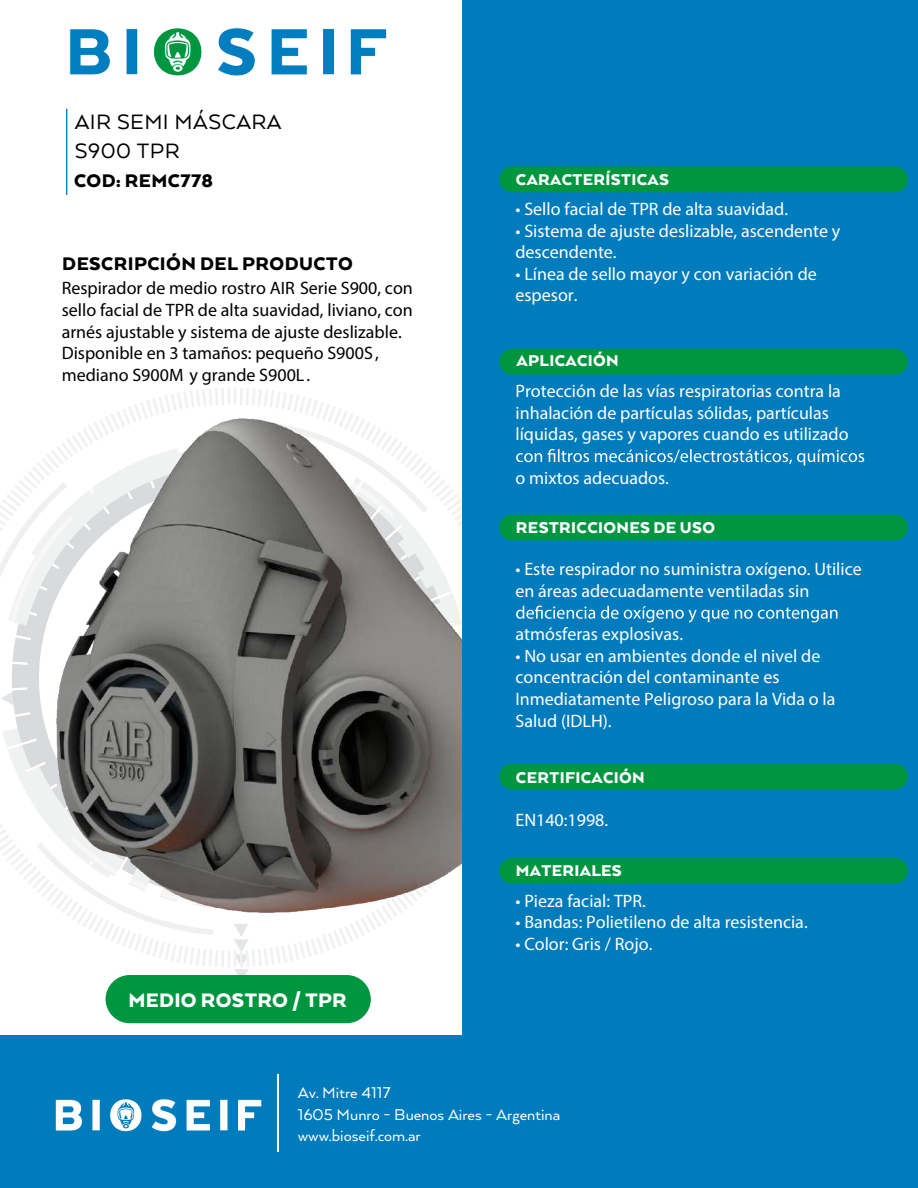
<style>
.page{position:relative;width:918px;height:1188px;background:#fff}
.page>*{position:absolute;margin:0;border:0;box-sizing:border-box;transform-origin:0 0}
.t1{font:24px/28.8px "Arquitecta";letter-spacing:.02em;color:#000}
.t2{font:900 22.5px "Arquitecta";letter-spacing:.015em;color:#fff}
.t3{font:900 21px "Arquitecta";letter-spacing:.02em;color:#000}
.t4{font:18px/21.6px "Myriad Pro";color:#fff}
.t5{font:18px/21.6px "Myriad Pro";color:#000}
.t6{font:900 18px "Arquitecta";letter-spacing:.02em;color:#fff}
.t7{font:18px/21.6px "Arquitecta";color:#fff}
.s1{font-weight:600}
</style>
<div class="page">
<div style="left:462px;top:0;width:456px;height:1188px;background:#007bbc"></div>
<div style="left:499px;top:167px;width:409px;height:25px;background:#009640;border-radius:13px"></div>
<div style="left:499px;top:349px;width:409px;height:26px;background:#009640;border-radius:13px"></div>
<div style="left:499px;top:764px;width:409px;height:26px;background:#009640;border-radius:13px"></div>
<div style="left:499px;top:858px;width:409px;height:26px;background:#009640;border-radius:13px"></div>
<div style="left:499px;top:515px;width:409px;height:25px;background:#009640;border-radius:13px"></div>
<svg style="left:0;top:388px;width:864px;height:609px"></svg>
<div style="left:106px;top:975px;width:265px;height:48px;background:#009640;border-radius:24px"></div>
<img style="left:69px;top:27px;width:318px;height:49px">
<hr style="left:66px;top:109px;width:1px;height:86px;background:#007bbc">
<div style="left:0;top:1036px;width:918px;height:152px;background:#007bbc"></div>
<img style="left:55px;top:1099px;width:207px;height:33px">
<hr style="left:277px;top:1075px;width:2px;height:77px;background:#fff">
<h1 class="t1" style="left:75px;top:107px;width:208px">AIR SEMI MÁSCARA<br>S900 TPR</h1>
<p class="t3" style="left:74px;top:168px;width:141px">COD: REMC778</p>
<p class="t3" style="left:62px;top:250px;width:292px">DESCRIPCIÓN DEL PRODUCTO</p>
<p class="t5" style="left:62px;top:277px;width:353px">Respirador de medio rostro <span class="s1">AIR</span> Serie S900, con sello facial de TPR de alta suavidad, liviano, con arnés ajustable y sistema de ajuste deslizable.<br>Disponible en 3 tamaños: pequeño <span class="s1">S900S</span>, mediano <span class="s1">S900M</span> y grande <span class="s1">S900L</span>.</p>
<p class="t2" style="left:128px;top:986px;width:220px">MEDIO ROSTRO / TPR</p>
<p class="t6" style="left:516px;top:168px;width:155px">CARACTERÍSTICAS</p>
<p class="t4" style="left:515px;top:198px;width:274px">• Sello facial de TPR de alta suavidad.</p>
<p class="t4" style="left:515px;top:219px;width:326px">• Sistema de ajuste deslizable, ascendente y descendente.</p>
<p class="t4" style="left:515px;top:263px;width:303px">• Línea de sello mayor y con variación de espesor.</p>
<p class="t6" style="left:516px;top:350px;width:104px">APLICACIÓN</p>
<p class="t4" style="left:515px;top:380px;width:335px">Protección de las vías respiratorias contra la inhalación de partículas sólidas, partículas líquidas, gases y vapores cuando es utilizado</p>
<p class="t4" style="left:515px;top:466px;width:155px">o mixtos adecuados.</p>
<p class="t6" style="left:516px;top:517px;width:201px">RESTRICCIONES DE USO</p>
<p class="t4" style="left:515px;top:558px;width:348px">• Este respirador no suministra oxígeno. Utilice en áreas adecuadamente ventiladas sin</p>
<p class="t4" style="left:515px;top:623px;width:169px">atmósferas explosivas.</p>
<p class="t4" style="left:515px;top:645px;width:322px">• No usar en ambientes donde el nivel de concentración del contaminante es<br>Inmediatamente Peligroso para la Vida o la<br>Salud (IDLH).</p>
<p class="t6" style="left:516px;top:766px;width:130px">CERTIFICACIÓN</p>
<p class="t4" style="left:515px;top:809px;width:94px">EN140:1998.</p>
<p class="t6" style="left:516px;top:859px;width:108px">MATERIALES</p>
<p class="t4" style="left:515px;top:889px;width:132px">• Pieza facial: TPR.</p>
<p class="t4" style="left:515px;top:911px;width:294px">• Bandas: Polietileno de alta resistencia.</p>
<p class="t4" style="left:515px;top:933px;width:138px">• Color: Gris / Rojo.</p>
<p class="t7" style="left:298px;top:1081px;width:264px">Av. Mitre 4117<br>1605 Munro - Buenos Aires - Argentina www.bioseif.com.ar</p>
</div>
